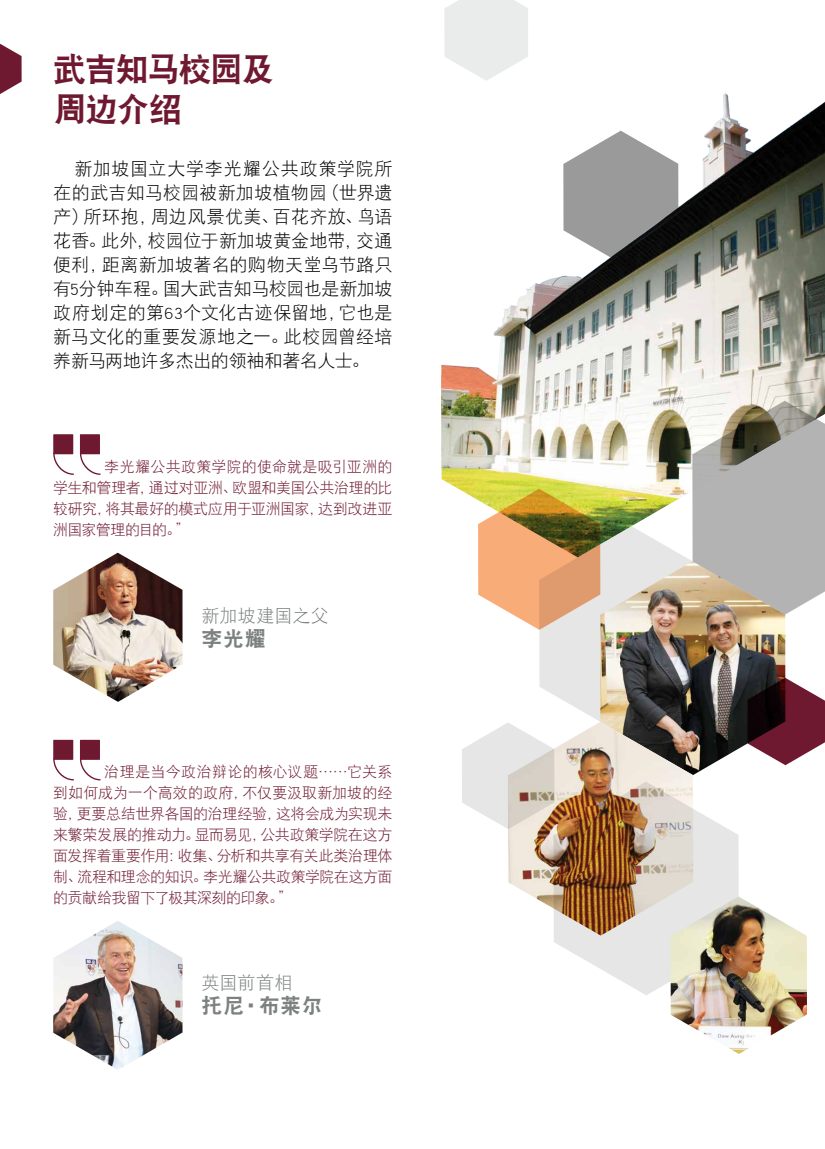
<style>
.page{position:relative;width:825px;height:1149px;background:#fff}
.page>*{position:absolute;margin:0;border:0;box-sizing:border-box;transform-origin:0 0}
.t1{font:33px/39.6px "DFP Hei W9";letter-spacing:-.05em;color:#6f1931}
.t2{font:21px "DFP Hei W9";letter-spacing:.02em;color:#7c8180}
.t3{font:18px/24px "DFP Hei W3";color:#000;text-align:justify}
.t4{font:18px "DFP Hei W3";letter-spacing:.01em;color:#7c8180}
.t5{font:15px/21px "DFP Hei W3";letter-spacing:-.03em;color:#6f1931;text-align:justify}
</style>
<div class="page">
<svg style="left:0;top:44px;width:22px;height:50px"></svg>
<div style="left:80px;top:739px;width:20px;height:20px;background:#6f1931"></div>
<svg style="left:80px;top:759px;width:21px;height:21px"></svg>
<div style="left:53px;top:739px;width:20px;height:20px;background:#6f1931"></div>
<svg style="left:53px;top:758px;width:21px;height:22px"></svg>
<div style="left:80px;top:434px;width:20px;height:20px;background:#6f1931"></div>
<svg style="left:80px;top:454px;width:21px;height:20px"></svg>
<div style="left:53px;top:434px;width:20px;height:20px;background:#6f1931"></div>
<svg style="left:53px;top:452px;width:21px;height:22px"></svg>
<img style="left:53px;top:552px;width:130px;height:149px">
<img style="left:53px;top:921px;width:130px;height:148px">
<svg style="left:444px;top:0;width:84px;height:79px"></svg>
<svg style="left:539px;top:557px;width:152px;height:164px;fill:#e6e6e6"></svg>
<img style="left:600px;top:561px;width:185px;height:213px">
<svg style="left:747px;top:677px;width:78px;height:88px"></svg>
<img style="left:508px;top:721px;width:185px;height:187px">
<img style="left:553px;top:781px;width:186px;height:214px">
<svg style="left:462px;top:722px;width:92px;height:107px"></svg>
<img style="left:670px;top:896px;width:137px;height:157px">
<img style="left:441px;top:79px;width:384px;height:478px">
<svg style="left:478px;top:488px;width:122px;height:141px;background:#d4a96e"></svg>
<svg style="left:692px;top:400px;width:133px;height:214px;background:#b3b0aa"></svg>
<h1 class="t1" style="left:53px;top:50px;width:223px">武吉知马校园及周边介绍</h1>
<p class="t3" style="left:53px;top:156px;width:341px;text-indent:21px">新加坡国立大学李光耀公共政策学院所在的武吉知马校园被新加坡植物园（世界遗产）所环抱，周边风景优美、百花齐放、鸟语花香。此外，校园位于新加坡黄金地带，交通便利，距离新加坡著名的购物天堂乌节路只有5分钟车程。国大武吉知马校园也是新加坡政府划定的第63个文化古迹保留地，它也是新马文化的重要发源地之一。此校园曾经培养新马两地许多杰出的领袖和著名人士。</p>
<p class="t5" style="left:53px;top:456px;width:341px;text-indent:51px">李光耀公共政策学院的使命就是吸引亚洲的学生和管理者，通过对亚洲、欧盟和美国公共治理的比较研究，将其最好的模式应用于亚洲国家，达到改进亚洲国家管理的目的。”</p>
<p class="t4" style="left:202px;top:606px;width:129px">新加坡建国之父</p>
<h2 class="t2" style="left:202px;top:627px;width:66px">李光耀</h2>
<p class="t5" style="left:53px;top:760px;width:341px;text-indent:51px">治理是当今政治辩论的核心议题……它关系到如何成为一个高效的政府，不仅要汲取新加坡的经验，更要总结世界各国的治理经验，这将会成为实现未来繁荣发展的推动力。显而易见，公共政策学院在这方面发挥着重要作用：收集、分析和共享有关此类治理体制、流程和理念的知识。李光耀公共政策学院在这方面的贡献给我留下了极其深刻的印象。”</p>
<p class="t4" style="left:202px;top:973px;width:93px">英国前首相</p>
<h2 class="t2" style="left:202px;top:994px;width:123px">托尼•布莱尔</h2>
</div>
